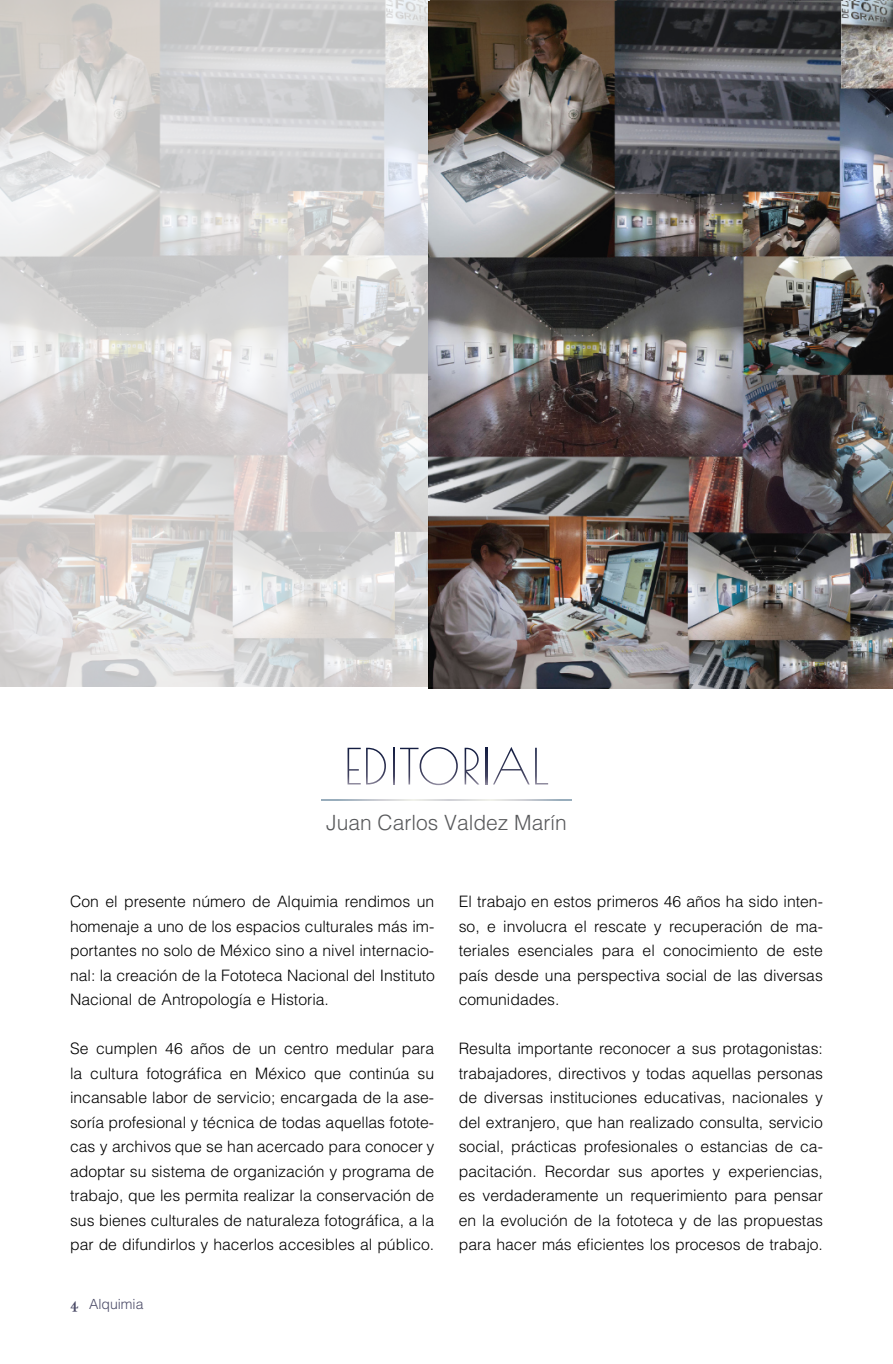
<style>
.page{position:relative;width:893px;height:1364px;background:#fff}
.page>*{position:absolute;margin:0;border:0;box-sizing:border-box;transform-origin:0 0}
.t1{font:300 21px "Helvetica LT Std";color:#58595b}
.t2{font:300 15.75px/24.5px "Helvetica LT Std";color:#000;text-align:justify}
.t3{font:300 14px "Helvetica LT Std";color:#4a4a66}
.s1{font-family:"Mrs Eaves OT";font-weight:700;font-size:15.75px}
</style>
<div class="page">
<svg style="left:347px;top:747px;width:39px;height:37px"></svg>
<svg style="left:393px;top:747px;width:1px;height:37px"></svg>
<svg style="left:400px;top:747px;width:58px;height:38px"></svg>
<svg style="left:464px;top:747px;width:15px;height:37px"></svg>
<svg style="left:485px;top:747px;width:2px;height:37px"></svg>
<svg style="left:493px;top:747px;width:36px;height:37px"></svg>
<svg style="left:535px;top:747px;width:13px;height:37px"></svg>
<svg style="left:322px;top:799px;width:249px;height:1px"></svg>
<img style="left:0;top:0;width:429px;height:686px">
<img style="left:429px;top:0;width:464px;height:686px">
<h1 class="t1" style="left:326px;top:809px;width:242px">Juan Carlos Valdez Marín</h1>
<p class="t2" style="left:70px;top:889px;width:366px">Con el presente número de Alquimia rendimos un homenaje a uno de los espacios culturales más im&shy;portantes no solo de México sino a nivel internacio&shy;nal: la creación de la Fototeca Nacional del Instituto Nacional de Antropología e Historia.</p>
<p class="t2" style="left:70px;top:1036px;width:366px">Se cumplen 46 años de un centro medular para la cultura fotográfica en México que continúa su incansable labor de servicio; encargada de la ase&shy;soría profesional y técnica de todas aquellas fotote&shy;cas y archivos que se han acercado para conocer y adoptar su sistema de organización y programa de trabajo, que les permita realizar la conservación de sus bienes culturales de naturaleza fotográfica, a la par de difundirlos y hacerlos accesibles al público.</p>
<p class="t3" style="left:70px;top:1295px;width:75px"><span class="s1">4</span> Alquimia</p>
<p class="t2" style="left:459px;top:889px;width:366px">El trabajo en estos primeros 46 años ha sido inten&shy;so, e involucra el rescate y recuperación de ma&shy;teriales esenciales para el conocimiento de este país desde una perspectiva social de las diversas comunidades.</p>
<p class="t2" style="left:459px;top:1036px;width:366px">Resulta importante reconocer a sus protagonistas: trabajadores, directivos y todas aquellas personas de diversas instituciones educativas, nacionales y del extranjero, que han realizado consulta, servicio social, prácticas profesionales o estancias de ca&shy;pacitación. Recordar sus aportes y experiencias, es verdaderamente un requerimiento para pensar en la evolución de la fototeca y de las propuestas para hacer más eficientes los procesos de trabajo.</p>
</div>
